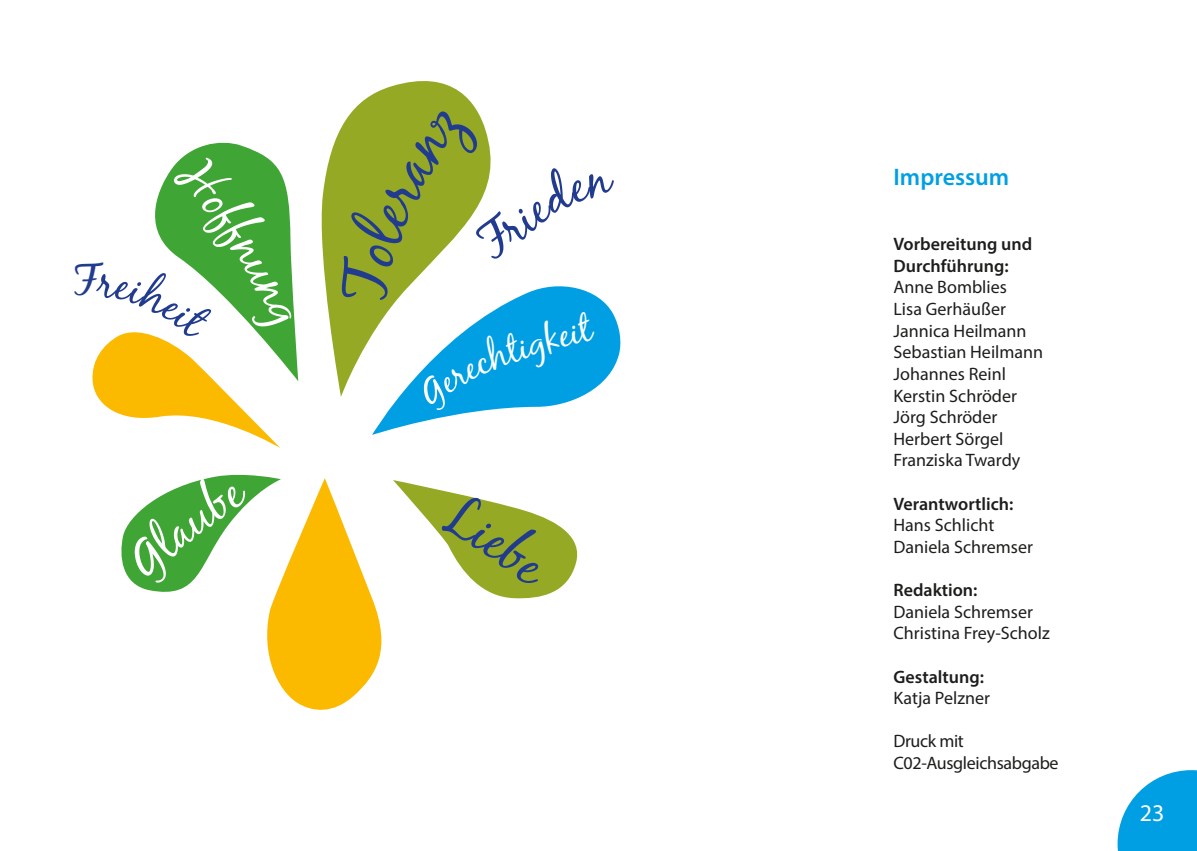
<style>
.page{position:relative;width:1197px;height:851px;background:#fff}
.page>*{position:absolute;margin:0;border:0;box-sizing:border-box;transform-origin:0 0}
.t1{font:600 24px "Myriad Pro";color:#009fe3}
.t2{font:24px "Myriad Pro";color:#fff}
.t3{font:18px/21.6px "Myriad Pro";color:#1d1d1b}
.t4{font:600 18px/21.6px "Myriad Pro";color:#1d1d1b}
.t5{font:18px/21.6px "Myriad Pro";letter-spacing:-.02em;color:#1d1d1b}
</style>
<div class="page">
<svg style="left:1117px;top:770px;width:79px;height:80px"></svg>
<svg style="left:321px;top:81px;width:155px;height:278px;fill:#96a925"></svg>
<svg style="left:121px;top:474px;width:457px;height:236px"></svg>
<svg style="left:92px;top:142px;width:206px;height:306px"></svg>
<svg style="left:335px;top:109px;width:286px;height:326px"></svg>
<h1 class="t1" style="left:893px;top:162px;width:117px">Impressum</h1>
<p class="t4" style="left:893px;top:233px;width:140px">Vorbereitung und<br>Durchführung:</p>
<p class="t3" style="left:893px;top:276px;width:151px">Anne Bomblies<br>Lisa Gerhäußer<br>Jannica Heilmann<br>Sebastian Heilmann<br>Johannes Reinl<br>Kerstin Schröder<br>Jörg Schröder<br>Herbert Sörgel<br>Franziska Twardy</p>
<p class="t4" style="left:893px;top:492px;width:121px">Verantwortlich:</p>
<p class="t3" style="left:893px;top:514px;width:141px">Hans Schlicht<br>Daniela Schremser</p>
<p class="t4" style="left:893px;top:578px;width:85px">Redaktion:</p>
<p class="t3" style="left:893px;top:600px;width:158px">Daniela Schremser<br>Christina Frey-Scholz</p>
<p class="t4" style="left:893px;top:665px;width:92px">Gestaltung:</p>
<p class="t3" style="left:893px;top:687px;width:98px">Katja Pelzner</p>
<p class="t5" style="left:893px;top:730px;width:167px">Druck mit<br>C02-Ausgleichsabgabe</p>
<h1 class="t2" style="left:1139px;top:797px;width:26px">23</h1>
</div>
